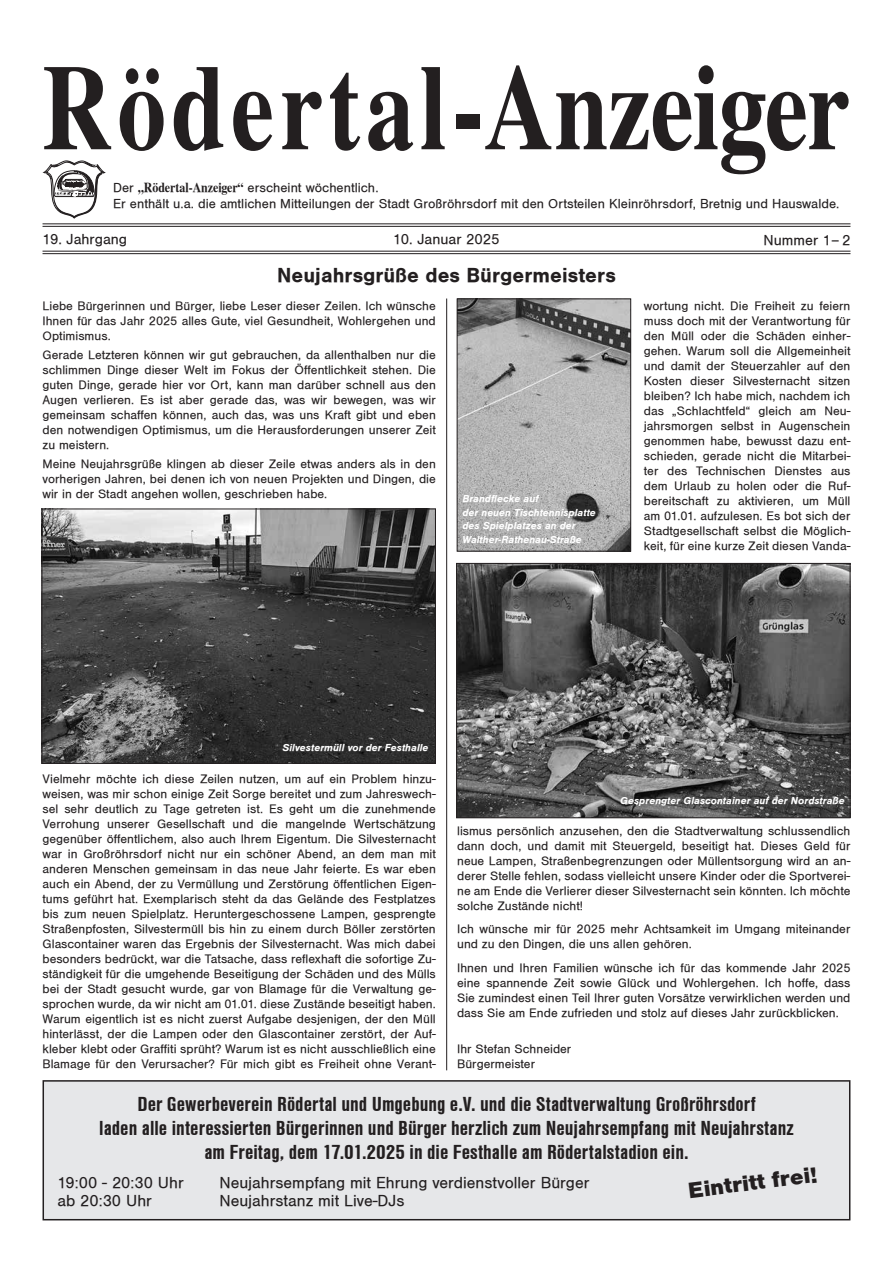
<style>
.page{position:relative;width:893px;height:1263px;background:#fff}
.page>*{position:absolute;margin:0;border:0;box-sizing:border-box;transform-origin:0 0}
.t1{font:121.5px "Roman PS Bold";letter-spacing:.025em;color:#231f20;scale:.8 1}
.t2{font:900 22.5px "Sans";color:#231f20}
.t3{font:700 21px/24px "Sans Cd";color:#231f20;text-align:center;scale:1.13 1}
.t4{font:700 21px "Sans";letter-spacing:.005em;color:#231f20}
.t5{font:16.5px "Sans";color:#231f20}
.t6{font:15px "Sans";color:#231f20}
.t7{font:13.5px/16.5px "Sans";color:#231f20}
.t8{font:12.75px/15px "Sans";color:#231f20;text-align:justify}
.t9{font:italic 700 10.5px/13.5px "Sans";color:#fff}
.s1{font-family:"Roman PS Bold"}
</style>
<div class="page">
<svg style="left:43px;top:160px;width:63px;height:58px"></svg>
<hr style="left:43px;top:224px;width:807px;height:1px;background:#231f20">
<hr style="left:43px;top:226px;width:807px;height:1px;background:#231f20">
<hr style="left:43px;top:251px;width:807px;height:1px;background:#231f20">
<hr style="left:43px;top:253px;width:807px;height:1px;background:#231f20">
<hr style="left:446px;top:298px;width:1px;height:772px;background:#231f20">
<div style="left:43px;top:1081px;width:807px;height:139px;background:#e6e7e9"></div>
<div style="left:43px;top:1080px;width:807px;height:140px;border:2px solid #231f20"></div>
<img style="left:44px;top:511px;width:390px;height:251px">
<div style="left:42px;top:509px;width:394px;height:255px;border:1px solid #231f20"></div>
<img style="left:459px;top:300px;width:170px;height:249px">
<div style="left:457px;top:298px;width:174px;height:253px;border:1px solid #231f20"></div>
<img style="left:458px;top:565px;width:390px;height:251px">
<div style="left:456px;top:563px;width:394px;height:255px;border:1px solid #231f20"></div>
<h1 class="t1" style="left:42px;top:34px;width:1011px">Rödertal-Anzeiger</h1>
<p class="t7" style="left:113px;top:179px;width:728px">Der <span class="s1">„Rödertal-Anzeiger“</span> erscheint wöchentlich.<br>Er enthält u.a. die amtlichen Mitteilungen der Stadt Großröhrsdorf mit den Ortsteilen Kleinröhrsdorf, Bretnig und Hauswalde.</p>
<p class="t6" style="left:43px;top:230px;width:86px">19. Jahrgang</p>
<p class="t6" style="left:393px;top:231px;width:108px">10. Januar 2025</p>
<p class="t6" style="left:763px;top:232px;width:88px">Nummer 1– 2</p>
<h3 class="t4" style="left:277px;top:264px;width:340px">Neujahrsgrüße des Bürgermeisters</h3>
<p class="t8" style="left:43px;top:298px;width:395px">Liebe Bürgerinnen und Bürger, liebe Leser dieser Zeilen. Ich wünsche Ihnen für das Jahr 2025 alles Gute, viel Gesundheit, Wohlergehen und Optimismus.</p>
<p class="t8" style="left:43px;top:347px;width:395px">Gerade Letzteren können wir gut gebrauchen, da allenthalben nur die schlimmen Dinge dieser Welt im Fokus der Öffentlichkeit stehen. Die guten Dinge, gerade hier vor Ort, kann man darüber schnell aus den Augen verlieren. Es ist aber gerade das, was wir bewegen, was wir gemeinsam schaffen können, auch das, was uns Kraft gibt und eben den notwendigen Optimismus, um die Herausforderungen unserer Zeit zu meistern.</p>
<p class="t8" style="left:43px;top:457px;width:395px">Meine Neujahrsgrüße klingen ab dieser Zeile etwas anders als in den vorherigen Jahren, bei denen ich von neuen Projekten und Dingen, die wir in der Stadt angehen wollen, geschrieben habe.</p>
<p class="t9" style="left:462px;top:492px;width:135px">Brandflecke auf<br>der neuen Tischtennisplatte des Spielplatzes an der<br>Walther-Rathenau-Straße</p>
<p class="t8" style="left:644px;top:298px;width:208px">wortung nicht. Die Freiheit zu feiern muss doch mit der Verantwortung für den Müll oder die Schäden einher&shy;gehen. Warum soll die Allgemeinheit und damit der Steuerzahler auf den Kosten dieser Silvesternacht sitzen bleiben? Ich habe mich, nachdem ich das „Schlachtfeld“ gleich am Neu&shy;jahrsmorgen selbst in Augenschein genommen habe, bewusst dazu ent&shy;schieden, gerade nicht die Mitarbei&shy;ter des Technischen Dienstes aus dem Urlaub zu holen oder die Ruf&shy;bereitschaft zu aktivieren, um Müll am 01.01. aufzulesen. Es bot sich der Stadtgesellschaft selbst die Möglich&shy;keit, für eine kurze Zeit diesen Vanda-</p>
<p class="t9" style="left:282px;top:740px;width:148px">Silvestermüll vor der Festhalle</p>
<p class="t8" style="left:43px;top:772px;width:395px">Vielmehr möchte ich diese Zeilen nutzen, um auf ein Problem hinzu&shy;weisen, was mir schon einige Zeit Sorge bereitet und zum Jahreswech&shy;sel sehr deutlich zu Tage getreten ist. Es geht um die zunehmende Verrohung unserer Gesellschaft und die mangelnde Wertschätzung gegenüber öffentlichem, also auch Ihrem Eigentum. Die Silvesternacht war in Großröhrsdorf nicht nur ein schöner Abend, an dem man mit anderen Menschen gemeinsam in das neue Jahr feierte. Es war eben auch ein Abend, der zu Vermüllung und Zerstörung öffentlichen Eigen&shy;tums geführt hat. Exemplarisch steht da das Gelände des Festplatzes bis zum neuen Spielplatz. Heruntergeschossene Lampen, gesprengte Straßenpfosten, Silvestermüll bis hin zu einem durch Böller zerstörten Glascontainer waren das Ergebnis der Silvesternacht. Was mich dabei besonders bedrückt, war die Tatsache, dass reflexhaft die sofortige Zu&shy;ständigkeit für die umgehende Beseitigung der Schäden und des Mülls bei der Stadt gesucht wurde, gar von Blamage für die Verwaltung ge&shy;sprochen wurde, da wir nicht am 01.01. diese Zustände beseitigt haben.<br>Warum eigentlich ist es nicht zuerst Aufgabe desjenigen, der den Müll hinterlässt, der die Lampen oder den Glascontainer zerstört, der Auf&shy;kleber klebt oder Graffiti sprüht? Warum ist es nicht ausschließlich eine Blamage für den Verursacher? Für mich gibt es Freiheit ohne Verant-</p>
<p class="t9" style="left:620px;top:794px;width:226px">Gesprengter Glascontainer auf der Nordstraße</p>
<p class="t8" style="left:457px;top:823px;width:395px">lismus persönlich anzusehen, den die Stadtverwaltung schlussendlich dann doch, und damit mit Steuergeld, beseitigt hat. Dieses Geld für neue Lampen, Straßenbegrenzungen oder Müllentsorgung wird an an&shy;derer Stelle fehlen, sodass vielleicht unsere Kinder oder die Sportverei&shy;ne am Ende die Verlierer dieser Silvesternacht sein könnten. Ich möchte solche Zustände nicht!</p>
<p class="t8" style="left:457px;top:921px;width:395px">Ich wünsche mir für 2025 mehr Achtsamkeit im Umgang miteinander und zu den Dingen, die uns allen gehören.</p>
<p class="t8" style="left:457px;top:960px;width:395px">Ihnen und Ihren Familien wünsche ich für das kommende Jahr 2025 eine spannende Zeit sowie Glück und Wohlergehen. Ich hoffe, dass Sie zumindest einen Teil Ihrer guten Vorsätze verwirklichen werden und dass Sie am Ende zufrieden und stolz auf dieses Jahr zurückblicken.</p>
<p class="t8" style="left:457px;top:1041px;width:116px">Ihr Stefan Schneider<br>Bürgermeister</p>
<p class="t3" style="left:99px;top:1092px;width:616px">Der Gewerbeverein Rödertal und Umgebung e.V. und die Stadtverwaltung Großröhrsdorf<br>laden alle interessierten Bürgerinnen und Bürger herzlich zum Neujahrsempfang mit Neujahrstanz am Freitag, dem 17.01.2025 in die Festhalle am Rödertalstadion ein.</p>
<p class="t5" style="left:57px;top:1173px;width:128px">19:00 - 20:30 Uhr</p>
<p class="t5" style="left:219px;top:1173px;width:372px">Neujahrsempfang mit Ehrung verdienstvoller Bürger</p>
<p class="t5" style="left:57px;top:1191px;width:96px">ab 20:30 Uhr</p>
<p class="t5" style="left:219px;top:1191px;width:187px">Neujahrstanz mit Live-DJs</p>
<h2 class="t2" style="left:687px;top:1177px;width:131px;rotate:-7deg">Eintritt frei!</h2>
</div>
